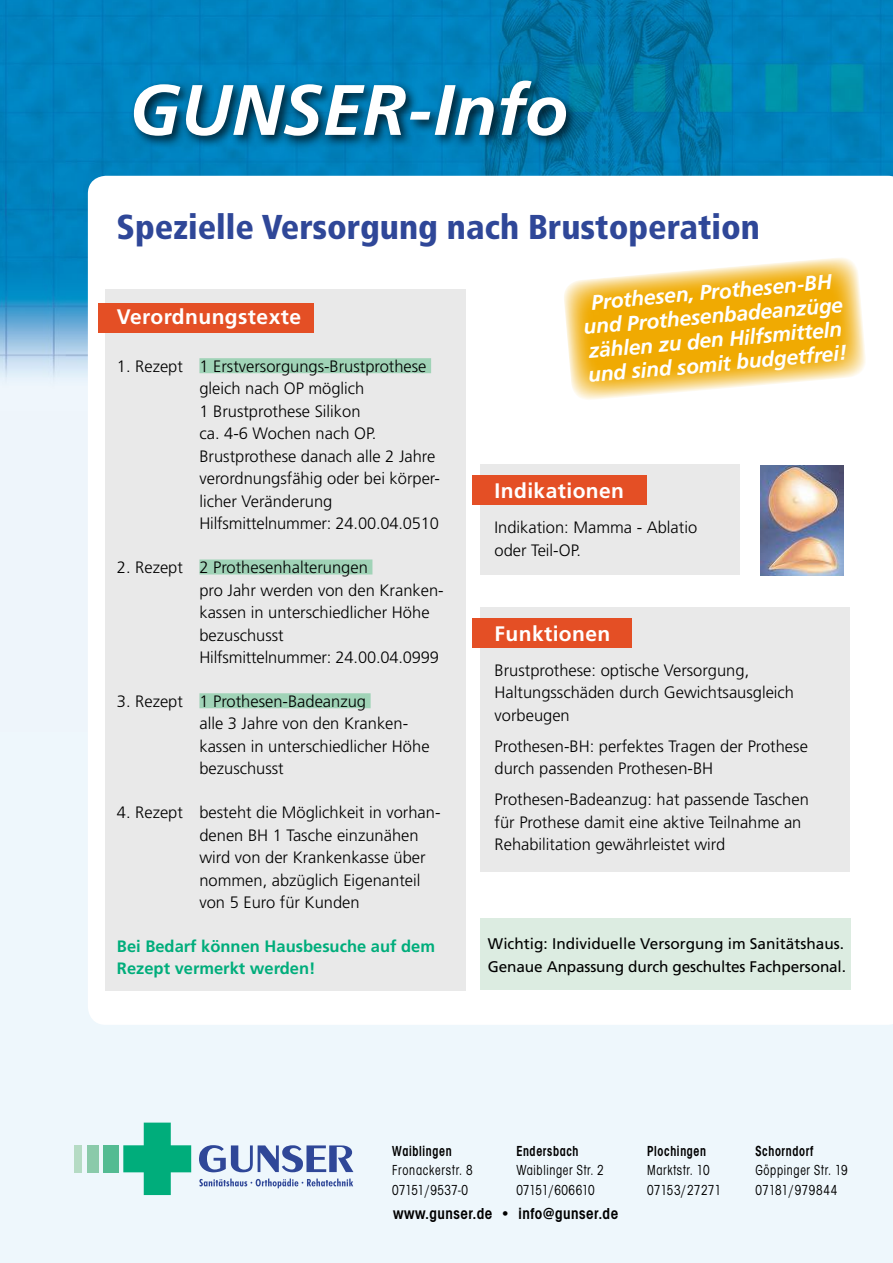
<style>
.page{position:relative;width:893px;height:1263px;background:#eef7fc}
.page>*{position:absolute;margin:0;border:0;box-sizing:border-box;transform-origin:0 0}
.t1{font:italic 700 71.25px "Frutiger LT Std";color:#fff}
.t2{font:900 condensed 34.5px "Frutiger LT Std";color:#2f4798}
.t3{font:italic 700 21px/24px "Frutiger LT Std";color:#fff;text-align:center}
.t4{font:700 21px "Frutiger LT Std";letter-spacing:.02em;color:#fff}
.t5{font:300 16.5px/22.5px "Frutiger LT Std";color:#000}
.t6{font:700 16.5px/22.5px "Frutiger LT Std";color:#00ad7b}
.t7{font:600 condensed 16.5px "Avant Garde Gothic Itc T";letter-spacing:.03em;color:#000}
.t8{font:15.45px/23.7px "Frutiger LT Std";letter-spacing:-.01em;color:#000}
.t9{font:condensed 15.15px/19.5px "Avant Garde Gothic Itc T";letter-spacing:.05em;color:#000;scale:.87 1}
.t10{font:600 condensed 15.15px "Avant Garde Gothic Itc T";letter-spacing:.05em;color:#000;scale:.87 1}
</style>
<div class="page">
<img style="left:0;top:0;width:893px;height:378px">
<div style="left:88px;top:176px;width:805px;height:849px;background:#fff"></div>
<div style="left:130px;top:76px;width:450px;height:73px;background:#000;opacity:.8"></div>
<div style="left:103px;top:1145px;width:15px;height:27px;background:#53bb92"></div>
<div style="left:87px;top:1145px;width:11px;height:27px;background:#8acaaa"></div>
<div style="left:74px;top:1145px;width:8px;height:27px;background:#b5dbc4"></div>
<svg style="left:123px;top:1122px;width:68px;height:73px"></svg>
<svg style="left:199px;top:1178px;width:154px;height:10px"></svg>
<svg style="left:199px;top:1145px;width:154px;height:27px"></svg>
<div style="left:480px;top:918px;width:370px;height:72px;background:#dcece1"></div>
<svg style="left:562px;top:256px;width:306px;height:146px;background:#f5c85d"></svg>
<div style="left:106px;top:289px;width:360px;height:702px;background:#e9e9e9"></div>
<div style="left:98px;top:303px;width:216px;height:30px;background:#e44f25"></div>
<div style="left:199px;top:358px;width:232px;height:15px;background:#a0d3b7"></div>
<div style="left:199px;top:559px;width:173px;height:15px;background:#a0d3b7"></div>
<div style="left:199px;top:693px;width:172px;height:15px;background:#a0d3b7"></div>
<div style="left:480px;top:465px;width:259px;height:110px;background:#e9e9e9"></div>
<img style="left:760px;top:465px;width:84px;height:110px">
<div style="left:472px;top:475px;width:174px;height:30px;background:#e44f25"></div>
<div style="left:480px;top:607px;width:370px;height:265px;background:#e9e9e9"></div>
<div style="left:472px;top:618px;width:160px;height:30px;background:#e44f25"></div>
<h1 class="t1" style="left:129px;top:68px;width:441px">GUNSER-Info</h1>
<h2 class="t2" style="left:117px;top:206px;width:645px">Spezielle Versorgung nach Brustoperation</h2>
<p class="t4" style="left:117px;top:304px;width:186px">Verordnungstexte</p>
<p class="t5" style="left:199px;top:355px;width:242px;text-indent:-82px">1. Rezept 1 Erstversorgungs-Brustprothese gleich nach OP möglich<br>1 Brustprothese Silikon<br>ca. 4-6 Wochen nach OP.<br>Brustprothese danach alle 2 Jahre verordnungsfähig oder bei körper&shy;licher Veränderung<br>Hilfsmittelnummer: 24.00.04.0510</p>
<p class="t5" style="left:199px;top:556px;width:246px;text-indent:-82px">2. Rezept 2 Prothesenhalterungen<br>pro Jahr werden von den Kranken&shy;kassen in unterschiedlicher Höhe bezuschusst<br>Hilfsmittelnummer: 24.00.04.0999</p>
<p class="t5" style="left:199px;top:690px;width:232px;text-indent:-82px">3. Rezept 1 Prothesen-Badeanzug<br>alle 3 Jahre von den Kranken&shy;kassen in unterschiedlicher Höhe bezuschusst</p>
<p class="t5" style="left:199px;top:801px;width:243px;text-indent:-82px">4. Rezept besteht die Möglichkeit in vorhan&shy;denen BH 1 Tasche einzunähen wird von der Krankenkasse über nommen, abzüglich Eigenanteil von 5 Euro für Kunden</p>
<p class="t6" style="left:117px;top:935px;width:320px">Bei Bedarf können Hausbesuche auf dem<br>Rezept vermerkt werden!</p>
<p class="t3" style="left:581px;top:291px;width:262px;rotate:-5deg">Prothesen, Prothesen-BH und Prothesenbadeanzüge zählen zu den Hilfsmitteln und sind somit budgetfrei!</p>
<p class="t4" style="left:495px;top:478px;width:131px">Indikationen</p>
<p class="t5" style="left:495px;top:517px;width:204px">Indikation: Mamma - Ablatio oder Teil-OP.</p>
<p class="t4" style="left:495px;top:621px;width:117px">Funktionen</p>
<p class="t5" style="left:495px;top:659px;width:301px">Brustprothese: optische Versorgung,<br>Haltungsschäden durch Gewichtsausgleich vorbeugen</p>
<p class="t5" style="left:495px;top:735px;width:315px">Prothesen-BH: perfektes Tragen der Prothese durch passenden Prothesen-BH</p>
<p class="t5" style="left:495px;top:789px;width:316px">Prothesen-Badeanzug: hat passende Taschen für Prothese damit eine aktive Teilnahme an<br>Rehabilitation gewährleistet wird</p>
<p class="t8" style="left:488px;top:931px;width:360px">Wichtig: Individuelle Versorgung im Sanitätshaus.<br>Genaue Anpassung durch geschultes Fachpersonal.</p>
<p class="t10" style="left:392px;top:1142px;width:70px">Waiblingen</p>
<p class="t9" style="left:392px;top:1160px;width:94px">Fronackerstr. 8<br>07151/9537-0</p>
<p class="t10" style="left:516px;top:1142px;width:73px">Endersbach</p>
<p class="t9" style="left:516px;top:1160px;width:102px">Waiblinger Str. 2<br>07151/606610</p>
<p class="t10" style="left:647px;top:1142px;width:69px">Plochingen</p>
<p class="t9" style="left:647px;top:1160px;width:86px">Marktstr. 10<br>07153/27271</p>
<p class="t10" style="left:755px;top:1142px;width:68px">Schorndorf</p>
<p class="t9" style="left:755px;top:1160px;width:108px">Göppinger Str. 19<br>07181/979844</p>
<p class="t7" style="left:393px;top:1204px;width:226px">www.gunser.de • info@gunser.de</p>
</div>
